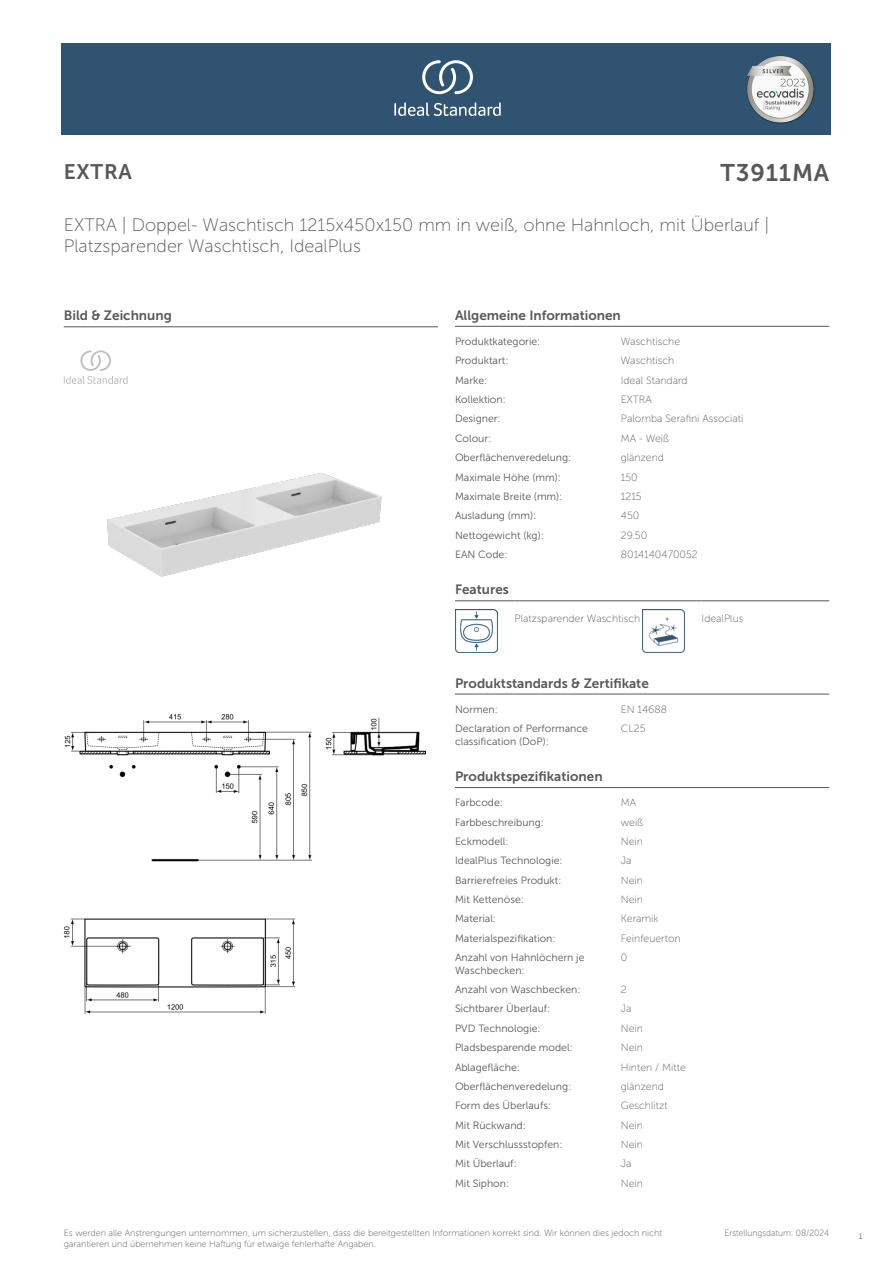
<style>
.page{position:relative;width:893px;height:1263px;background:#fff}
.page>*{position:absolute;margin:0;border:0;box-sizing:border-box;transform-origin:0 0}
.ID{font:24px "Museo Sans 700";letter-spacing:.035em;color:#57585a}
.SUITE_NAME{font:21px "Museo Sans 700";letter-spacing:.035em;color:#57585a}
.Product_description__L3{font:18px/21.6px "Museo Sans 100";color:#57585a}
.head_9pt{font:13.5px "Museo Sans 700";color:#57585a}
.head_general{font:10.5px/12.6px "Museo Sans 300";color:#57585a}
.value_general{font:10.5px "Museo Sans 100";color:#57585a}
.Disclaimer{font:9px/10.8px "Museo Sans 100";color:#57585a}
.Date_created{font:9px "Museo Sans 100";color:#57585a;scale:.95 1}
.t1{font:300 9px "Calibri";color:#57585a;scale:.95 1}
</style>
<div class="page">
<div style="left:62px;top:43px;width:769px;height:91px;background:#2f5371"></div>
<hr style="left:455px;top:326px;width:166px;height:1px;background:#57585a">
<hr style="left:621px;top:326px;width:208px;height:1px;background:#57585a">
<hr style="left:455px;top:600px;width:59px;height:1px;background:#57585a">
<hr style="left:514px;top:600px;width:128px;height:1px;background:#57585a">
<hr style="left:642px;top:600px;width:60px;height:1px;background:#57585a">
<hr style="left:702px;top:600px;width:127px;height:1px;background:#57585a">
<img style="left:455px;top:609px;width:42px;height:43px">
<img style="left:642px;top:609px;width:43px;height:43px">
<hr style="left:455px;top:694px;width:166px;height:1px;background:#57585a">
<hr style="left:621px;top:694px;width:208px;height:1px;background:#57585a">
<hr style="left:455px;top:787px;width:166px;height:1px;background:#57585a">
<hr style="left:621px;top:787px;width:208px;height:1px;background:#57585a">
<img style="left:64px;top:714px;width:361px;height:299px">
<hr style="left:64px;top:327px;width:374px;height:1px;background:#57585a">
<svg style="left:64px;top:350px;width:64px;height:34px"></svg>
<img style="left:107px;top:473px;width:275px;height:104px">
<svg style="left:394px;top:102px;width:107px;height:14px"></svg>
<svg style="left:422px;top:60px;width:51px;height:34px"></svg>
<img style="left:746px;top:56px;width:68px;height:67px">
<p class="SUITE_NAME" style="left:64px;top:160px;width:70px">EXTRA</p>
<p class="ID" style="left:720px;top:160px;width:110px">T3911MA</p>
<p class="Product_description__L3" style="left:64px;top:214px;width:707px">EXTRA | Doppel- Waschtisch 1215x450x150 mm in weiß, ohne Hahnloch, mit Überlauf |<br>Platzsparender Waschtisch, IdealPlus</p>
<p class="head_9pt" style="left:64px;top:308px;width:110px">Bild &amp; Zeichnung</p>
<p class="head_9pt" style="left:455px;top:308px;width:167px">Allgemeine Informationen</p>
<p class="head_general" style="left:455px;top:335px;width:87px">Produktkategorie:</p>
<p class="value_general" style="left:621px;top:336px;width:61px">Waschtische</p>
<p class="head_general" style="left:455px;top:354px;width:55px">Produktart:</p>
<p class="value_general" style="left:621px;top:355px;width:55px">Waschtisch</p>
<p class="head_general" style="left:455px;top:374px;width:34px">Marke:</p>
<p class="value_general" style="left:621px;top:374px;width:68px">Ideal Standard</p>
<p class="head_general" style="left:455px;top:393px;width:52px">Kollektion:</p>
<p class="value_general" style="left:621px;top:394px;width:32px">EXTRA</p>
<p class="head_general" style="left:455px;top:413px;width:47px">Designer:</p>
<p class="value_general" style="left:621px;top:413px;width:124px">Palomba Serafini Associati</p>
<p class="head_general" style="left:455px;top:432px;width:38px">Colour:</p>
<p class="value_general" style="left:621px;top:433px;width:50px">MA - Weiß</p>
<p class="head_general" style="left:455px;top:451px;width:118px">Oberflächenveredelung:</p>
<p class="value_general" style="left:621px;top:452px;width:45px">glänzend</p>
<p class="head_general" style="left:455px;top:471px;width:107px">Maximale Höhe (mm):</p>
<p class="value_general" style="left:621px;top:471px;width:18px">150</p>
<p class="head_general" style="left:455px;top:490px;width:109px">Maximale Breite (mm):</p>
<p class="value_general" style="left:621px;top:491px;width:22px">1215</p>
<p class="head_general" style="left:455px;top:509px;width:83px">Ausladung (mm):</p>
<p class="value_general" style="left:621px;top:510px;width:20px">450</p>
<p class="head_general" style="left:455px;top:529px;width:90px">Nettogewicht (kg):</p>
<p class="value_general" style="left:621px;top:529px;width:28px">29.50</p>
<p class="head_general" style="left:455px;top:548px;width:54px">EAN Code:</p>
<p class="value_general" style="left:621px;top:549px;width:78px">8014140470052</p>
<p class="head_9pt" style="left:455px;top:582px;width:55px">Features</p>
<p class="value_general" style="left:514px;top:612px;width:127px">Platzsparender Waschtisch</p>
<p class="value_general" style="left:702px;top:612px;width:43px">IdealPlus</p>
<p class="head_9pt" style="left:455px;top:675px;width:195px">Produktstandards &amp; Zertifikate</p>
<p class="head_general" style="left:455px;top:703px;width:44px">Normen:</p>
<p class="value_general" style="left:621px;top:703px;width:48px">EN 14688</p>
<p class="head_general" style="left:455px;top:722px;width:135px">Declaration of Performance classification (DoP):</p>
<p class="value_general" style="left:621px;top:723px;width:26px">CL25</p>
<p class="head_9pt" style="left:455px;top:769px;width:149px">Produktspezifikationen</p>
<p class="head_general" style="left:455px;top:796px;width:49px">Farbcode:</p>
<p class="value_general" style="left:621px;top:797px;width:17px">MA</p>
<p class="head_general" style="left:455px;top:816px;width:90px">Farbbeschreibung:</p>
<p class="value_general" style="left:621px;top:816px;width:24px">weiß</p>
<p class="head_general" style="left:455px;top:835px;width:55px">Eckmodell:</p>
<p class="value_general" style="left:621px;top:836px;width:24px">Nein</p>
<p class="head_general" style="left:455px;top:854px;width:109px">IdealPlus Technologie:</p>
<p class="value_general" style="left:621px;top:855px;width:12px">Ja</p>
<p class="head_general" style="left:455px;top:874px;width:108px">Barrierefreies Produkt:</p>
<p class="value_general" style="left:621px;top:874px;width:24px">Nein</p>
<p class="head_general" style="left:455px;top:893px;width:70px">Mit Kettenöse:</p>
<p class="value_general" style="left:621px;top:894px;width:24px">Nein</p>
<p class="head_general" style="left:455px;top:912px;width:43px">Material:</p>
<p class="value_general" style="left:621px;top:913px;width:39px">Keramik</p>
<p class="head_general" style="left:455px;top:932px;width:102px">Materialspezifikation:</p>
<p class="value_general" style="left:621px;top:932px;width:61px">Feinfeuerton</p>
<p class="head_general" style="left:455px;top:951px;width:131px">Anzahl von Hahnlöchern je<br>Waschbecken:</p>
<p class="value_general" style="left:621px;top:952px;width:8px">0</p>
<p class="head_general" style="left:455px;top:983px;width:127px">Anzahl von Waschbecken:</p>
<p class="value_general" style="left:621px;top:984px;width:7px">2</p>
<p class="head_general" style="left:455px;top:1002px;width:97px">Sichtbarer Überlauf:</p>
<p class="value_general" style="left:621px;top:1003px;width:12px">Ja</p>
<p class="head_general" style="left:455px;top:1022px;width:87px">PVD Technologie:</p>
<p class="value_general" style="left:621px;top:1022px;width:24px">Nein</p>
<p class="head_general" style="left:455px;top:1041px;width:119px">Pladsbesparende model:</p>
<p class="value_general" style="left:621px;top:1042px;width:24px">Nein</p>
<p class="head_general" style="left:455px;top:1061px;width:66px">Ablagefläche:</p>
<p class="value_general" style="left:621px;top:1061px;width:66px">Hinten / Mitte</p>
<p class="head_general" style="left:455px;top:1080px;width:118px">Oberflächenveredelung:</p>
<p class="value_general" style="left:621px;top:1081px;width:45px">glänzend</p>
<p class="head_general" style="left:455px;top:1099px;width:98px">Form des Überlaufs:</p>
<p class="value_general" style="left:621px;top:1100px;width:48px">Geschlitzt</p>
<p class="head_general" style="left:455px;top:1119px;width:72px">Mit Rückwand:</p>
<p class="value_general" style="left:621px;top:1119px;width:24px">Nein</p>
<p class="head_general" style="left:455px;top:1138px;width:109px">Mit Verschlussstopfen:</p>
<p class="value_general" style="left:621px;top:1139px;width:24px">Nein</p>
<p class="head_general" style="left:455px;top:1157px;width:63px">Mit Überlauf:</p>
<p class="value_general" style="left:621px;top:1158px;width:12px">Ja</p>
<p class="head_general" style="left:455px;top:1177px;width:56px">Mit Siphon:</p>
<p class="value_general" style="left:621px;top:1177px;width:24px">Nein</p>
<p class="Disclaimer" style="left:64px;top:1227px;width:600px">Es werden alle Anstrengungen unternommen, um sicherzustellen, dass die bereitgestellten Informationen korrekt sind. Wir können dies jedoch nicht garantieren und übernehmen keine Haftung für etwaige fehlerhafte Angaben.</p>
<p class="Date_created" style="left:725px;top:1228px;width:112px">Erstellungsdatum: 08/2024</p>
<p class="t1" style="left:858px;top:1230px;width:6px">1</p>
</div>
